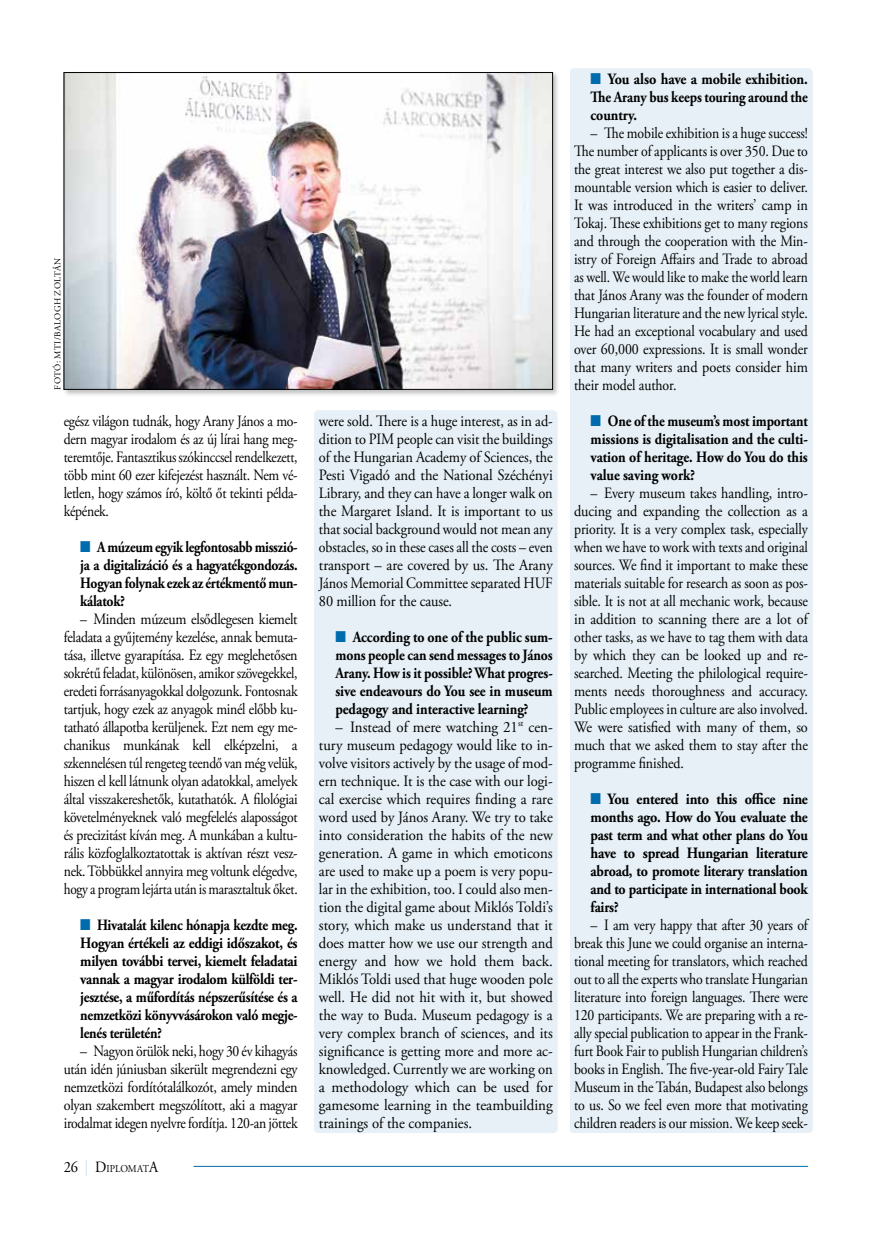
<style>
.page{position:relative;width:876px;height:1242px;background:#fff}
.page>*{position:absolute;margin:0;border:0;box-sizing:border-box;transform-origin:0 0}
.t1{font:15.75px/18px "Adobe Garamond Pro";letter-spacing:-.01em;color:#000;text-align:justify;scale:.88 1}
.t2{font:15.75px/18px "Adobe Garamond Pro";letter-spacing:-.01em;color:#000;text-align:justify;scale:.87 1}
.t3{font:15.75px/18px "Adobe Garamond Pro";letter-spacing:-.01em;color:#000;text-align:justify;scale:.93 1}
.t4{font:15.75px/18px "Adobe Garamond Pro";letter-spacing:-.01em;color:#000;text-align:justify;scale:.91 1}
.t5{font:700 15.75px/18px "Adobe Garamond Pro";letter-spacing:-.015em;color:#000;text-align:justify;scale:.87 1}
.t6{font:700 15.75px/18px "Adobe Garamond Pro";letter-spacing:-.015em;color:#000;text-align:justify;scale:.91 1}
.t7{font:700 15.75px/18px "Adobe Garamond Pro";letter-spacing:-.015em;color:#000;text-align:justify;scale:.88 1}
.t8{font:700 15.75px/18px "Adobe Garamond Pro";letter-spacing:-.015em;color:#000;text-align:justify;scale:.86 1}
.t9{font:700 15.75px/18px "Adobe Garamond Pro";letter-spacing:-.015em;color:#000;text-align:justify;scale:.85 1}
.t10{font:700 15.75px/18px "Adobe Garamond Pro";letter-spacing:-.015em;color:#000;text-align:justify;scale:.9 1}
.t11{font:10.5px "Adobe Garamond Pro";letter-spacing:-.005em;color:#000;scale:.92 1}
.t12{font:9px "Adobe Garamond Pro";letter-spacing:.035em;color:#000}
.s1{font-family:"Dixieland";font-weight:400;color:#006bac}
.s2{font-size:15.75px}
.s3{font-size:15.75px;color:#cfddef}
</style>
<div class="page">
<hr style="left:194px;top:1166px;width:614px;height:1px;background:#006bac">
<div style="left:574px;top:72px;width:243px;height:1064px;background:#000;opacity:.25"></div>
<div style="left:570px;top:68px;width:242px;height:1064px;background:#e6f0f6"></div>
<div style="left:62px;top:71px;width:499px;height:326px;background:#000;opacity:.25"></div>
<img style="left:66px;top:74px;width:485px;height:313px">
<div style="left:64px;top:72px;width:489px;height:317px;border:1px solid #000"></div>
<div style="left:318px;top:414px;width:243px;height:722px;background:#000;opacity:.25"></div>
<div style="left:314px;top:410px;width:243px;height:722px;background:#e6f0f6"></div>
<p class="t12" style="left:52px;top:389px;width:133px;rotate:-90deg">FOTÓ: MTI/BALOGH ZOLTÁN</p>
<p class="t2" style="left:64px;top:412px;width:270px">egész világon tudnák, hogy Arany János a mo&shy;dern magyar irodalom és az új lírai hang meg&shy;teremtője. Fantasztikus szókinccsel rendelkezett, több mint 60 ezer kifejezést használt. Nem vé&shy;letlen, hogy számos író, költő őt tekinti példa&shy;képének.</p>
<p class="t9" style="left:80px;top:538px;width:257px"><span class="s1">P</span> A múzeum egyik legfontosabb misszió&shy;ja a digitalizáció és a hagyatékgondozás.<br>Hogyan folynak ezek az értékmentő mun&shy;kálatok?</p>
<p class="t2" style="left:64px;top:610px;width:271px;text-indent:17px">– Minden múzeum elsődlegesen kiemelt feladata a gyűjtemény kezelése, annak bemuta&shy;tása, illetve gyarapítása. Ez egy meglehetősen sokrétű feladat, különösen, amikor szövegekkel, eredeti forrásanyagokkal dolgozunk. Fontosnak tartjuk, hogy ezek az anyagok minél előbb ku&shy;tatható állapotba kerüljenek. Ezt nem egy me&shy;chanikus munkának kell elképzelni, a szkennelésen túl rengeteg teendő van még velük, hiszen el kell látnunk olyan adatokkal, amelyek által visszakereshetők, kutathatók. A filológiai követelményeknek való megfelelés alaposságot és precizitást kíván meg. A munkában a kultu&shy;rális közfoglalkoztatottak is aktívan részt vesz&shy;nek. Többükkel annyira meg voltunk elégedve, hogy a program lejárta után is marasztaltuk őket.</p>
<p class="t5" style="left:80px;top:916px;width:251px"><span class="s1">P</span> Hivatalát kilenc hónapja kezdte meg.<br>Hogyan értékeli az eddigi időszakot, és milyen további tervei, kiemelt feladatai vannak a magyar irodalom külföldi ter&shy;jesztése, a műfordítás népszerűsítése és a nemzetközi könyvvásárokon való megje&shy;lenés területén?</p>
<p class="t1" style="left:64px;top:1042px;width:268px;text-indent:16px">– Nagyon örülök neki, hogy 30 év kihagyás után idén júniusban sikerült megrendezni egy nemzetközi fordítótalálkozót, amely minden olyan szakembert megszólított, aki a magyar irodalmat idegen nyelvre fordítja. 120-an jöttek</p>
<p class="t11" style="left:64px;top:1162px;width:104px"><span class="s2">26</span> <span class="s3">|</span> <span class="s2">D</span>IPLOMAT<span class="s2">A</span></p>
<p class="t4" style="left:319px;top:412px;width:259px">were sold. There is a huge interest, as in ad&shy;dition to PIM people can visit the buildings of the Hungarian Academy of Sciences, the Pesti Vigadó and the National Széchényi Library, and they can have a longer walk on the Margaret Island. It is important to us that social background would not mean any obstacles, so in these cases all the costs – even transport – are covered by us. The Arany János Memorial Committee separated HUF 80 million for the cause.</p>
<p class="t7" style="left:335px;top:628px;width:249px"><span class="s1">P</span> According to one of the public sum&shy;mons people can send messages to János Arany. How is it possible? What progres&shy;sive endeavours do You see in museum pedagogy and interactive learning?</p>
<p class="t3" style="left:319px;top:718px;width:253px;text-indent:16px">– Instead of mere watching 21<sup>st</sup> cen&shy;tury museum pedagogy would like to in&shy;volve visitors actively by the usage of mod&shy;ern technique. It is the case with our logi&shy;cal exercise which requires finding a rare word used by János Arany. We try to take into consideration the habits of the new generation. A game in which emoticons are used to make up a poem is very popu&shy;lar in the exhibition, too. I could also men&shy;tion the digital game about Miklós Toldi’s story, which make us understand that it does matter how we use our strength and energy and how we hold them back.<br>Miklós Toldi used that huge wooden pole well. He did not hit with it, but showed the way to Buda. Museum pedagogy is a very complex branch of sciences, and its significance is getting more and more ac&shy;knowledged. Currently we are working on a methodology which can be used for gamesome learning in the teambuilding trainings of the companies.</p>
<p class="t10" style="left:591px;top:70px;width:243px"><span class="s1">P</span> You also have a mobile exhibition.<br>The Arany bus keeps touring around the country.</p>
<p class="t1" style="left:574px;top:124px;width:267px;text-indent:17px">– The mobile exhibition is a huge success!<br>The number of applicants is over 350. Due to the great interest we also put together a dis&shy;mountable version which is easier to deliver.<br>It was introduced in the writers’ camp in Tokaj. These exhibitions get to many regions and through the cooperation with the Min&shy;istry of Foreign Affairs and Trade to abroad as well. We would like to make the world learn that János Arany was the founder of modern Hungarian literature and the new lyrical style.<br>He had an exceptional vocabulary and used over 60,000 expressions. It is small wonder that many writers and poets consider him their model author.</p>
<p class="t8" style="left:591px;top:412px;width:254px"><span class="s1">P</span> One of the museum’s most important missions is digitalisation and the culti&shy;vation of heritage. How do You do this value saving work?</p>
<p class="t1" style="left:574px;top:484px;width:267px;text-indent:17px">– Every museum takes handling, intro&shy;ducing and expanding the collection as a priority. It is a very complex task, especially when we have to work with texts and original sources. We find it important to make these materials suitable for research as soon as pos&shy;sible. It is not at all mechanic work, because in addition to scanning there are a lot of other tasks, as we have to tag them with data by which they can be looked up and re&shy;searched. Meeting the philological require&shy;ments needs thoroughness and accuracy.<br>Public employees in culture are also involved.<br>We were satisfied with many of them, so much that we asked them to stay after the programme finished.</p>
<p class="t6" style="left:591px;top:790px;width:240px"><span class="s1">P</span> You entered into this office nine months ago. How do You evaluate the past term and what other plans do You have to spread Hungarian literature abroad, to promote literary translation and to participate in international book fairs?</p>
<p class="t1" style="left:574px;top:916px;width:267px;text-indent:17px">– I am very happy that after 30 years of break this June we could organise an interna&shy;tional meeting for translators, which reached out to all the experts who translate Hungarian literature into foreign languages. There were 120 participants. We are preparing with a re&shy;ally special publication to appear in the Frank&shy;furt Book Fair to publish Hungarian children’s books in English. The five-year-old Fairy Tale Museum in the Tabán, Budapest also belongs to us. So we feel even more that motivating children readers is our mission. We keep seek-</p>
</div>
